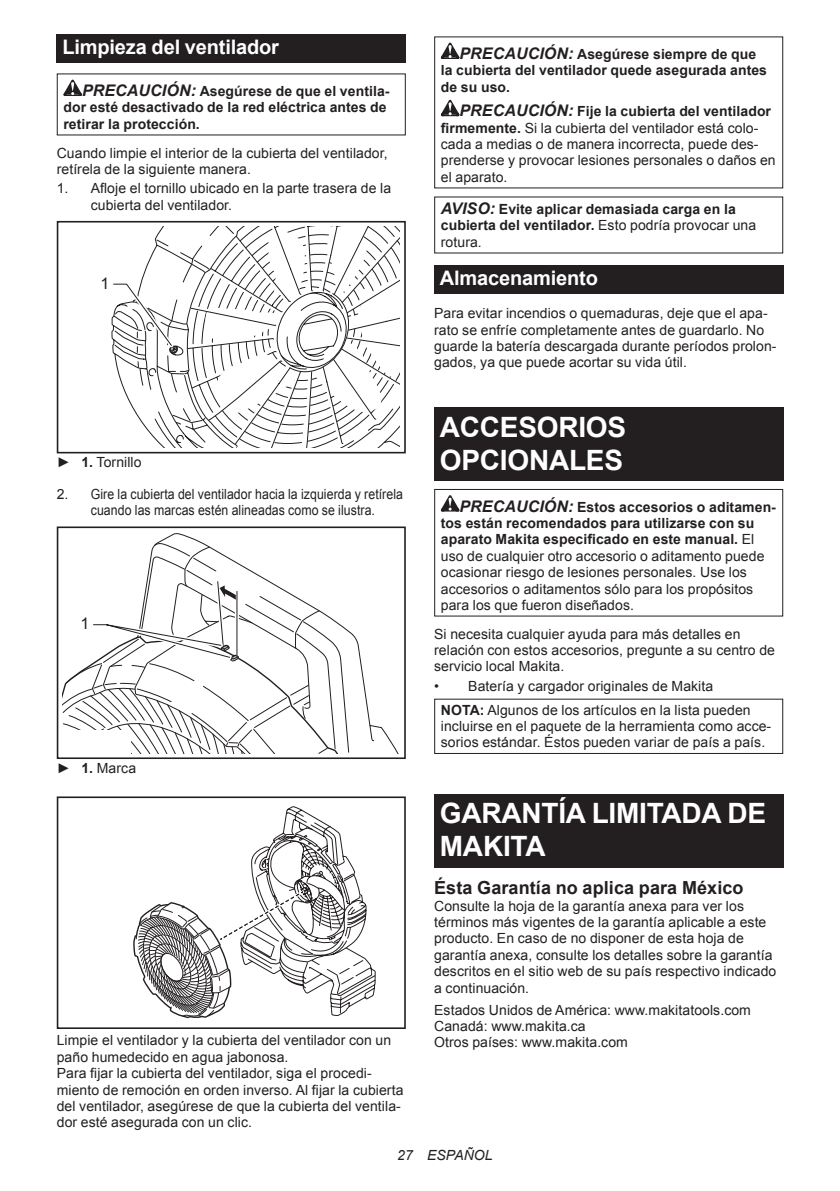
<style>
.page{position:relative;width:840px;height:1191px;background:#fff}
.page>*{position:absolute;margin:0;border:0;box-sizing:border-box;transform-origin:0 0}
.t1{font:700 28px/32.8px "Arial";letter-spacing:-.01em;color:#fff}
.t2{font:700 20px "Arial";letter-spacing:-.01em;color:#fff}
.t3{font:700 18px "Arial";letter-spacing:.005em;color:#231f20}
.t4{font:16px "Arial";color:#231f20}
.t5{font:14px/16.4px "Arial";letter-spacing:.005em;color:#231f20}
.t6{font:700 14px/16.4px "Arial";letter-spacing:.005em;color:#231f20}
.t7{font:italic 14px "Arial";letter-spacing:.005em;color:#231f20}
.s1{font-style:italic;font-size:16px}
.s2{font-weight:700}
.s3{font-weight:700;font-style:italic;font-size:16px}
.s4{font-weight:400}
</style>
<div class="page">
<div style="left:57px;top:34px;width:348px;height:29px;background:#231f20"></div>
<svg style="left:63px;top:80px;width:19px;height:16px"></svg>
<div style="left:57px;top:221px;width:348px;height:232px;border:2px solid #231f20"></div>
<svg style="left:111px;top:227px;width:288px;height:221px"></svg>
<svg style="left:148px;top:533px;width:100px;height:36px"></svg>
<div style="left:57px;top:526px;width:348px;height:233px;border:2px solid #231f20"></div>
<svg style="left:62px;top:569px;width:311px;height:184px"></svg>
<svg style="left:133px;top:806px;width:242px;height:213px"></svg>
<div style="left:57px;top:796px;width:348px;height:233px;border:2px solid #231f20"></div>
<svg style="left:440px;top:43px;width:19px;height:16px"></svg>
<svg style="left:440px;top:100px;width:19px;height:16px"></svg>
<div style="left:434px;top:265px;width:348px;height:28px;background:#231f20"></div>
<div style="left:434px;top:407px;width:348px;height:74px;background:#231f20"></div>
<svg style="left:440px;top:495px;width:19px;height:16px"></svg>
<div style="left:434px;top:489px;width:348px;height:127px;border:1px solid #231f20"></div>
<div style="left:434px;top:698px;width:348px;height:56px;border:1px solid #231f20"></div>
<div style="left:434px;top:793px;width:348px;height:74px;background:#231f20"></div>
<h2 class="t2" style="left:62px;top:34px;width:218px">Limpieza del ventilador</h2>
<p class="t6" style="left:63px;top:83px;width:327px;text-indent:19px"><span class="s1">PRECAUCIÓN:</span> Asegúrese de que el ventila&shy;dor esté desactivado de la red eléctrica antes de retirar la protección.</p>
<p class="t5" style="left:57px;top:145px;width:332px">Cuando limpie el interior de la cubierta del ventilador, retírela de la siguiente manera.</p>
<p class="t5" style="left:91px;top:180px;width:302px;text-indent:-34px">1. Afloje el tornillo ubicado en la parte trasera de la cubierta del ventilador.</p>
<p class="t4" style="left:100px;top:273px;width:10px">1</p>
<p class="t5" style="left:57px;top:454px;width:86px">► <span class="s2">1.</span> Tornillo</p>
<p class="t5" style="left:57px;top:486px;width:347px;text-align:center">2. Gire la cubierta del ventilador hacia la izquierda y retírela cuando las marcas estén alineadas como se ilustra.</p>
<p class="t4" style="left:80px;top:613px;width:10px">1</p>
<p class="t5" style="left:57px;top:759px;width:81px">► <span class="s2">1.</span> Marca</p>
<p class="t5" style="left:57px;top:1032px;width:348px">Limpie el ventilador y la cubierta del ventilador con un paño humedecido en agua jabonosa.<br>Para fijar la cubierta del ventilador, siga el procedi&shy;miento de remoción en orden inverso. Al fijar la cubierta del ventilador, asegúrese de que la cubierta del ventila&shy;dor esté asegurada con un clic.</p>
<p class="t6" style="left:440px;top:46px;width:327px;text-indent:19px"><span class="s1">PRECAUCIÓN:</span> Asegúrese siempre de que la cubierta del ventilador quede asegurada antes de su uso.</p>
<p class="t5" style="left:440px;top:103px;width:336px;text-indent:19px"><span class="s3">PRECAUCIÓN:</span> <span class="s2">Fije la cubierta del ventilador firmemente.</span> Si la cubierta del ventilador está colo&shy;cada a medias o de manera incorrecta, puede des&shy;prenderse y provocar lesiones personales o daños en el aparato.</p>
<p class="t6" style="left:440px;top:201px;width:317px"><span class="s1">AVISO:</span> Evite aplicar demasiada carga en la cubierta del ventilador. <span class="s4">Esto podría provocar una rotura.</span></p>
<h2 class="t2" style="left:439px;top:264px;width:159px">Almacenamiento</h2>
<p class="t5" style="left:434px;top:305px;width:344px">Para evitar incendios o quemaduras, deje que el apa&shy;rato se enfríe completamente antes de guardarlo. No guarde la batería descargada durante períodos prolon&shy;gados, ya que puede acortar su vida útil.</p>
<h1 class="t1" style="left:439px;top:411px;width:188px">ACCESORIOS<br>OPCIONALES</h1>
<p class="t5" style="left:440px;top:498px;width:336px;text-indent:19px"><span class="s3">PRECAUCIÓN:</span> <span class="s2">Estos accesorios o aditamen&shy;tos están recomendados para utilizarse con su aparato Makita especificado en este manual.</span> El uso de cualquier otro accesorio o aditamento puede ocasionar riesgo de lesiones personales. Use los accesorios o aditamentos sólo para los propósitos para los que fueron diseñados.</p>
<p class="t5" style="left:434px;top:625px;width:342px">Si necesita cualquier ayuda para más detalles en relación con estos accesorios, pregunte a su centro de servicio local Makita.</p>
<p class="t5" style="left:440px;top:674px;width:311px;line-height:23.8px;text-indent:-7px">• Batería y cargador originales de Makita<br><span class="s2">NOTA:</span> Algunos de los artículos en la lista pueden</p>
<p class="t5" style="left:440px;top:718px;width:332px">incluirse en el paquete de la herramienta como acce&shy;sorios estándar. Éstos pueden variar de país a país.</p>
<h1 class="t1" style="left:439px;top:798px;width:327px">GARANTÍA LIMITADA DE<br>MAKITA</h1>
<p class="t3" style="left:434px;top:876px;width:311px">Ésta Garantía no aplica para México</p>
<p class="t5" style="left:434px;top:897px;width:343px">Consulte la hoja de la garantía anexa para ver los términos más vigentes de la garantía aplicable a este producto. En caso de no disponer de esta hoja de garantía anexa, consulte los detalles sobre la garantía descritos en el sitio web de su país respectivo indicado a continuación.</p>
<p class="t5" style="left:434px;top:1001px;width:318px">Estados Unidos de América: www.makitatools.com<br>Canadá: www.makita.ca<br>Otros países: www.makita.com</p>
<p class="t7" style="left:397px;top:1146px;width:97px">27 ESPAÑOL</p>
</div>
